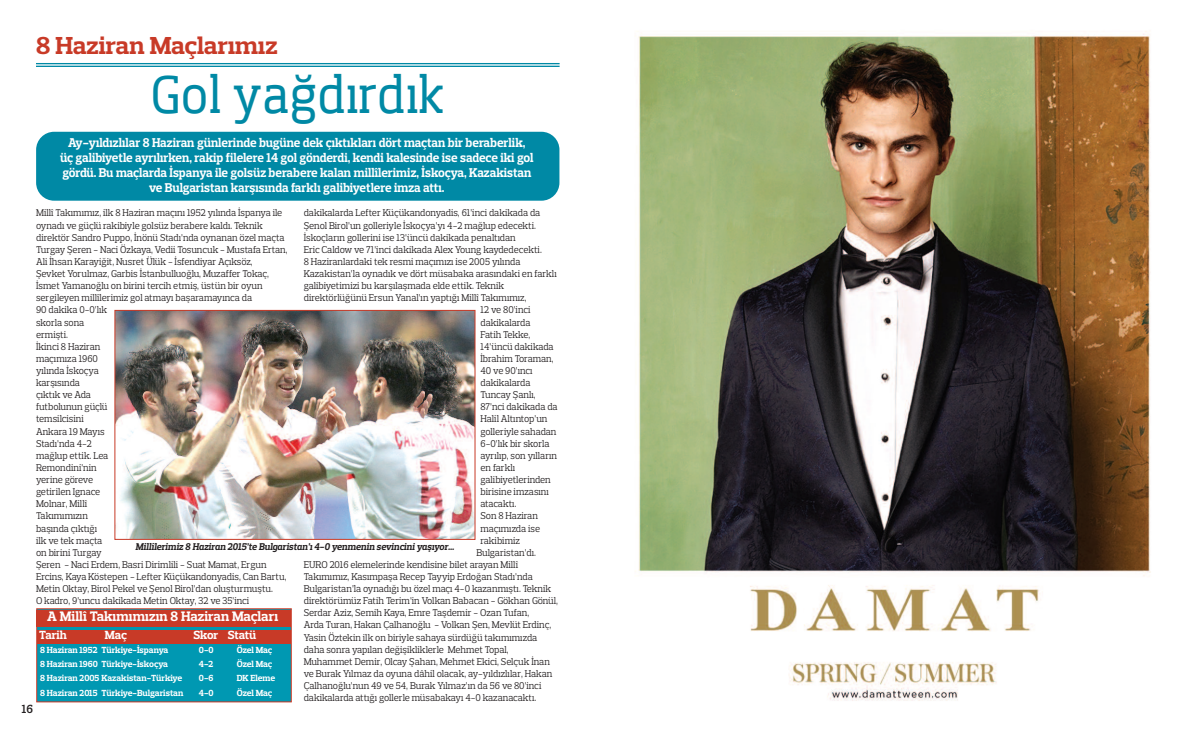
<style>
.page{position:relative;width:1191px;height:738px;background:#fff}
.page>*{position:absolute;margin:0;border:0;box-sizing:border-box;transform-origin:0 0}
.t1{font:50px "Soho Pro";color:#0089a5;scale:.95 1}
.t2{font:700 25px "Prelo Slab";color:#c83a27;scale:1.04 1}
.t3{font:700 14px "Prelo Slab";color:#fff}
.t4{font:700 13px/15px "Prelo Slab";color:#fff;text-align:center;scale:.95 1}
.t5{font:700 12px "Prelo Slab";letter-spacing:-.015em;color:#fff}
.t6{font:600 12px "Prelo Slab";color:#231f20}
.t7{font:10px/12.1px "Prelo Slab";color:#231f20;scale:.95 1}
.t8{font:italic 700 10px "Prelo Slab";color:#231f20;scale:.95 1}
.t9{font:10px "Prelo Slab";letter-spacing:-.025em;color:#231f20;scale:.95 1}
.t10{font:700 9px "Prelo Slab";color:#fff}
</style>
<div class="page">
<hr style="left:36px;top:63px;width:523px;height:1px;background:#0089a5">
<hr style="left:36px;top:66px;width:523px;height:1px;background:#0089a5">
<div style="left:37px;top:608px;width:254px;height:92px;background:#0098b2"></div>
<div style="left:36px;top:607px;width:256px;height:94px;border:1px solid #c83a27"></div>
<div style="left:37px;top:629px;width:253px;height:14px;background:#c83a27"></div>
<div style="left:36px;top:609px;width:255px;height:17px;background:#c83a27"></div>
<div style="left:36px;top:132px;width:523px;height:68px;background:#0089a5;border-radius:18px"></div>
<img style="left:638px;top:31px;width:513px;height:670px">
<img style="left:116px;top:311px;width:357px;height:226px">
<div style="left:114px;top:309px;width:361px;height:230px;border:1px solid #c83a27"></div>
<h2 class="t2" style="left:36px;top:30px;width:234px">8 Haziran Maçlarımız</h2>
<h1 class="t1" style="left:151px;top:74px;width:311px">Gol yağdırdık</h1>
<p class="t4" style="left:60px;top:135px;width:500px">Ay-yıldızlılar 8 Haziran günlerinde bugüne dek çıktıkları dört maçtan bir beraberlik,<br>üç galibiyetle ayrılırken, rakip filelere 14 gol gönderdi, kendi kalesinde ise sadece iki gol gördü. Bu maçlarda İspanya ile golsüz berabere kalan millîlerimiz, İskoçya, Kazakistan ve Bulgaristan karşısında farklı galibiyetlere imza attı.</p>
<p class="t7" style="left:36px;top:207px;width:266px">Millî Takımımız, ilk 8 Haziran maçını 1952 yılında İspanya ile oynadı ve güçlü rakibiyle golsüz berabere kaldı. Teknik direktör Sandro Puppo, İnönü Stadı’nda oynanan özel maçta<br>Turgay Şeren - Naci Özkaya, Vedii Tosuncuk - Mustafa Ertan,<br>Ali İhsan Karayiğit, Nusret Ülük - İsfendiyar Açıksöz,<br>Şevket Yorulmaz, Garbis İstanbulluoğlu, Muzaffer Tokaç,<br>İsmet Yamanoğlu on birini tercih etmiş, üstün bir oyun sergileyen millîlerimiz gol atmayı başaramayınca da<br>90 dakika 0-0’lık<br>skorla sona<br>ermişti.<br>İkinci 8 Haziran<br>maçımıza 1960<br>yılında İskoçya<br>karşısında<br>çıktık ve Ada<br>futbolunun güçlü<br>temsilcisini<br>Ankara 19 Mayıs<br>Stadı’nda 4-2<br>mağlup ettik. Lea<br>Remondini’nin<br>yerine göreve<br>getirilen Ignace<br>Molnar, Millî<br>Takımımızın<br>başında çıktığı<br>ilk ve tek maçta<br>on birini Turgay<br>Şeren - Naci Erdem, Basri Dirimlili - Suat Mamat, Ergun<br>Ercins, Kaya Köstepen - Lefter Küçükandonyadis, Can Bartu,<br>Metin Oktay, Birol Pekel ve Şenol Birol’dan oluşturmuştu.<br>O kadro, 9’uncu dakikada Metin Oktay, 32 ve 35’inci</p>
<p class="t7" style="left:304px;top:207px;width:250px">dakikalarda Lefter Küçükandonyadis, 61’inci dakikada da</p>
<p class="t7" style="left:304px;top:219px;width:246px">Şenol Birol’un golleriyle İskoçya’yı 4-2 mağlup edecekti.</p>
<p class="t7" style="left:304px;top:231px;width:225px">İskoçların gollerini ise 13’üncü dakikada penaltıdan</p>
<p class="t7" style="left:304px;top:243px;width:252px">Eric Caldow ve 71’inci dakikada Alex Young kaydedecekti.</p>
<p class="t7" style="left:304px;top:255px;width:230px">8 Haziranlardaki tek resmi maçımızı ise 2005 yılında</p>
<p class="t7" style="left:304px;top:267px;width:268px">Kazakistan’la oynadık ve dört müsabaka arasındaki en farklı</p>
<p class="t7" style="left:304px;top:279px;width:213px">galibiyetimizi bu karşılaşmada elde ettik. Teknik</p>
<p class="t7" style="left:304px;top:291px;width:236px">direktörlüğünü Ersun Yanal’ın yaptığı Millî Takımımız,</p>
<p class="t7" style="left:480px;top:304px;width:54px">12 ve 80’inci</p>
<p class="t7" style="left:480px;top:316px;width:54px">dakikalarda</p>
<p class="t9" style="left:480px;top:328px;width:54px">Fatih Tekke,</p>
<p class="t7" style="left:480px;top:340px;width:78px">14’üncü dakikada</p>
<p class="t7" style="left:480px;top:352px;width:78px">İbrahim Toraman,</p>
<p class="t7" style="left:480px;top:364px;width:56px">40 ve 90’ıncı</p>
<p class="t7" style="left:480px;top:376px;width:54px">dakikalarda</p>
<p class="t7" style="left:480px;top:388px;width:60px">Tuncay Şanlı,</p>
<p class="t7" style="left:480px;top:400px;width:83px">87’nci dakikada da</p>
<p class="t7" style="left:480px;top:412px;width:72px">Halil Altıntop’un</p>
<p class="t7" style="left:480px;top:425px;width:82px">golleriyle sahadan</p>
<p class="t7" style="left:480px;top:437px;width:74px">6-0’lık bir skorla</p>
<p class="t7" style="left:480px;top:449px;width:82px">ayrılıp, son yılların</p>
<p class="t7" style="left:480px;top:461px;width:38px">en farklı</p>
<p class="t7" style="left:480px;top:473px;width:76px">galibiyetlerinden</p>
<p class="t7" style="left:480px;top:485px;width:74px">birisine imzasını</p>
<p class="t7" style="left:480px;top:497px;width:39px">atacaktı.</p>
<p class="t7" style="left:480px;top:509px;width:62px">Son 8 Haziran</p>
<p class="t7" style="left:480px;top:521px;width:64px">maçımızda ise</p>
<p class="t7" style="left:480px;top:533px;width:43px">rakibimiz</p>
<p class="t7" style="left:476px;top:546px;width:64px">Bulgaristan’dı.</p>
<p class="t7" style="left:304px;top:558px;width:227px">EURO 2016 elemelerinde kendisine bilet arayan Millî</p>
<p class="t7" style="left:304px;top:570px;width:242px">Takımımız, Kasımpaşa Recep Tayyip Erdoğan Stadı’nda</p>
<p class="t7" style="left:304px;top:582px;width:262px">Bulgaristan’la oynadığı bu özel maçı 4-0 kazanmıştı. Teknik</p>
<p class="t7" style="left:304px;top:594px;width:269px">direktörümüz Fatih Terim’in Volkan Babacan - Gökhan Gönül,</p>
<p class="t7" style="left:304px;top:606px;width:239px">Serdar Aziz, Semih Kaya, Emre Taşdemir - Ozan Tufan,</p>
<p class="t7" style="left:304px;top:618px;width:262px">Arda Turan, Hakan Çalhanoğlu - Volkan Şen, Mevlüt Erdinç,</p>
<p class="t7" style="left:304px;top:630px;width:247px">Yasin Öztekin ilk on biriyle sahaya sürdüğü takımımızda</p>
<p class="t7" style="left:304px;top:642px;width:217px">daha sonra yapılan değişikliklerle Mehmet Topal,</p>
<p class="t7" style="left:304px;top:654px;width:261px">Muhammet Demir, Olcay Şahan, Mehmet Ekici, Selçuk İnan</p>
<p class="t7" style="left:304px;top:667px;width:263px">ve Burak Yılmaz da oyuna dâhil olacak, ay-yıldızlılar, Hakan</p>
<p class="t7" style="left:304px;top:679px;width:252px">Çalhanoğlu’nun 49 ve 54, Burak Yılmaz’ın da 56 ve 80’inci</p>
<p class="t7" style="left:304px;top:691px;width:246px">dakikalarda attığı gollerle müsabakayı 4-0 kazanacaktı.</p>
<p class="t8" style="left:136px;top:540px;width:337px">Millîlerimiz 8 Haziran 2015’te Bulgaristan’ı 4-0 yenmenin sevincini yaşıyor...</p>
<h3 class="t3" style="left:47px;top:607px;width:232px">A Millî Takımımızın 8 Haziran Maçları</h3>
<p class="t5" style="left:39px;top:627px;width:29px">Tarih</p>
<p class="t5" style="left:105px;top:627px;width:23px">Maç</p>
<p class="t5" style="left:193px;top:627px;width:64px">Skor Statü</p>
<p class="t10" style="left:40px;top:644px;width:130px">8 Haziran 1952 Türkiye-İspanya</p>
<p class="t10" style="left:199px;top:644px;width:16px">0-0</p>
<p class="t10" style="left:237px;top:644px;width:37px">Özel Maç</p>
<p class="t10" style="left:40px;top:658px;width:129px">8 Haziran 1960 Türkiye-İskoçya</p>
<p class="t10" style="left:199px;top:658px;width:16px">4-2</p>
<p class="t10" style="left:237px;top:658px;width:37px">Özel Maç</p>
<p class="t10" style="left:40px;top:672px;width:144px">8 Haziran 2005 Kazakistan-Türkiye</p>
<p class="t10" style="left:199px;top:672px;width:16px">0-6</p>
<p class="t10" style="left:237px;top:672px;width:40px">DK Eleme</p>
<p class="t10" style="left:40px;top:686px;width:145px">8 Haziran 2015 Türkiye-Bulgaristan</p>
<p class="t10" style="left:199px;top:686px;width:16px">4-0</p>
<p class="t10" style="left:237px;top:686px;width:37px">Özel Maç</p>
<p class="t6" style="left:22px;top:700px;width:13px">16</p>
</div>
